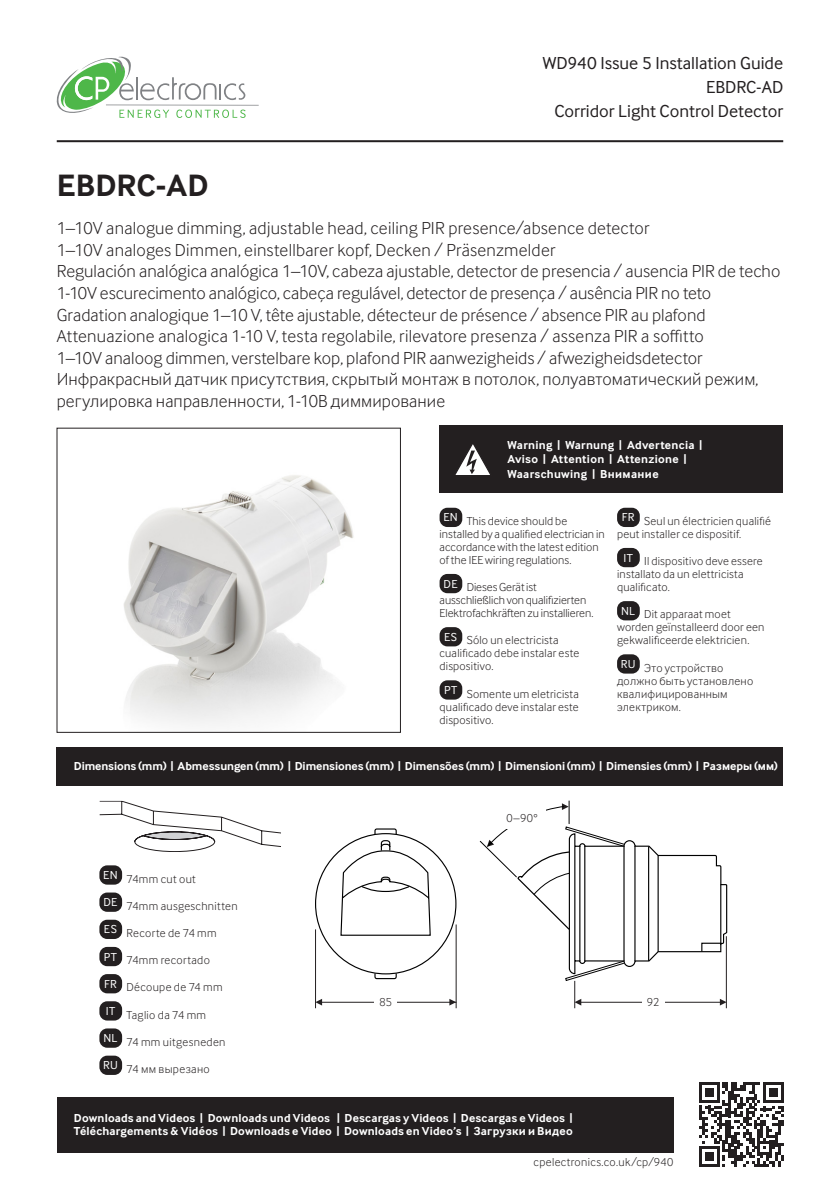
<style>
.page{position:relative;width:840px;height:1191px;background:#fff}
.page>*{position:absolute;margin:0;border:0;box-sizing:border-box;transform-origin:0 0}
.Page_Header{font:700 32px "Inter Face";letter-spacing:.005em;color:#231f20}
.Intro_Section{font:300 18px/21.6px "Inter Face";letter-spacing:.005em;color:#231f20}
.Section_header_capti{font:18px "Inter Face";color:#231f20}
.Caption_Copy_N{font:300 12px/13px "Inter Face";letter-spacing:.02em;color:#231f20}
.Caption_Copy_N-2{font:700 12px/13px "Inter Face";letter-spacing:.015em;color:#fff}
.Sub_Heading{font:700 12px "Inter Face";letter-spacing:.005em;color:#fff}
.Caption_Copy_N-3{font:300 12px/13px "Inter Face";color:#231f20}
.Sub_Heading-2{font:700 12px/14.4px "Inter Face";letter-spacing:.025em;color:#fff}
.Sub_Heading-3{font:12px "Inter Face";letter-spacing:.03em;color:#fff}
.Caption_Bullet{font:300 12px "Inter Face";letter-spacing:.03em;color:#231f20}
</style>
<div class="page">
<hr style="left:57px;top:140px;width:725px;height:2px;background:#231f20">
<img style="left:124px;top:475px;width:230px;height:249px">
<svg style="left:699px;top:1082px;width:84px;height:84px"></svg>
<div style="left:57px;top:1096px;width:616px;height:56px;background:#231f20"></div>
<div style="left:439px;top:425px;width:343px;height:68px;background:#231f20"></div>
<svg style="left:455px;top:444px;width:35px;height:31px"></svg>
<div style="left:439px;top:508px;width:23px;height:19px;background:#231f20;border-radius:8px"></div>
<div style="left:439px;top:574px;width:23px;height:19px;background:#231f20;border-radius:8px"></div>
<div style="left:439px;top:627px;width:23px;height:19px;background:#231f20;border-radius:8px"></div>
<div style="left:439px;top:680px;width:23px;height:19px;background:#231f20;border-radius:8px"></div>
<div style="left:616px;top:508px;width:23px;height:19px;background:#231f20;border-radius:8px"></div>
<div style="left:616px;top:548px;width:23px;height:19px;background:#231f20;border-radius:8px"></div>
<div style="left:616px;top:601px;width:23px;height:19px;background:#231f20;border-radius:8px"></div>
<div style="left:616px;top:654px;width:23px;height:19px;background:#231f20;border-radius:8px"></div>
<svg style="left:57px;top:57px;width:189px;height:61px"></svg>
<hr style="left:106px;top:105px;width:152px;height:1px;background:#808285">
<hr style="left:315px;top:929px;width:1px;height:79px;background:#231f20">
<hr style="left:455px;top:924px;width:1px;height:84px;background:#231f20">
<hr style="left:320px;top:1002px;width:136px;height:1px;background:#231f20">
<div style="left:374px;top:993px;width:23px;height:17px;background:#fff"></div>
<svg style="left:316px;top:999px;width:6px;height:6px"></svg>
<svg style="left:449px;top:998px;width:7px;height:7px"></svg>
<svg style="left:315px;top:828px;width:142px;height:151px"></svg>
<svg style="left:479px;top:801px;width:248px;height:207px"></svg>
<div style="left:498px;top:808px;width:47px;height:20px;background:#fff"></div>
<div style="left:57px;top:747px;width:725px;height:38px;background:#231f20"></div>
<svg style="left:99px;top:800px;width:182px;height:52px"></svg>
<div style="left:99px;top:865px;width:23px;height:19px;background:#231f20;border-radius:8px"></div>
<div style="left:99px;top:892px;width:23px;height:19px;background:#231f20;border-radius:8px"></div>
<div style="left:99px;top:919px;width:23px;height:20px;background:#231f20;border-radius:8px"></div>
<div style="left:99px;top:947px;width:23px;height:19px;background:#231f20;border-radius:8px"></div>
<div style="left:99px;top:974px;width:23px;height:19px;background:#231f20;border-radius:8px"></div>
<div style="left:99px;top:1001px;width:23px;height:19px;background:#231f20;border-radius:8px"></div>
<div style="left:99px;top:1028px;width:23px;height:19px;background:#231f20;border-radius:8px"></div>
<div style="left:99px;top:1055px;width:23px;height:20px;background:#231f20;border-radius:8px"></div>
<p class="Section_header_capti" style="left:542px;top:53px;width:242px">WD940 Issue 5 Installation Guide</p>
<p class="Section_header_capti" style="left:705px;top:77px;width:78px">EBDRC-AD</p>
<p class="Section_header_capti" style="left:554px;top:101px;width:230px">Corridor Light Control Detector</p>
<p class="Page_Header" style="left:57px;top:166px;width:153px">EBDRC-AD</p>
<p class="Intro_Section" style="left:57px;top:217px;width:724px">1–10V analogue dimming, adjustable head, ceiling PIR presence/absence detector<br>1–10V analoges Dimmen, einstellbarer kopf, Decken / Präsenzmelder<br>Regulación analógica analógica 1–10V, cabeza ajustable, detector de presencia / ausencia PIR de techo 1-10V escurecimento analógico, cabeça regulável, detector de presença / ausência PIR no teto Gradation analogique 1–10 V, tête ajustable, détecteur de présence / absence PIR au plafond Attenuazione analogica 1-10 V, testa regolabile, rilevatore presenza / assenza PIR a soffitto<br>1–10V analoog dimmen, verstelbare kop, plafond PIR aanwezigheids / afwezigheidsdetector Инфракрасный датчик присутствия, скрытый монтаж в потолок, полуавтоматический режим, регулировка направленности, 1-10В диммирование</p>
<p class="Sub_Heading-2" style="left:507px;top:437px;width:197px">Warning | Warnung | Advertencia |<br>Aviso | Attention | Attenzione |<br>Waarschuwing | Внимание</p>
<p class="Sub_Heading-3" style="left:443px;top:510px;width:16px">EN</p>
<p class="Caption_Copy_N" style="left:439px;top:514px;width:167px;text-indent:27px">This device should be installed by a qualified electrician in accordance with the latest edition of the IEE wiring regulations.</p>
<p class="Sub_Heading-3" style="left:443px;top:577px;width:15px">DE</p>
<p class="Caption_Copy_N-3" style="left:439px;top:580px;width:155px;text-indent:27px">Dieses Gerät ist ausschließlich von qualifizierten<br>Elektrofachkräften zu installieren.</p>
<p class="Sub_Heading-3" style="left:444px;top:630px;width:14px">ES</p>
<p class="Caption_Copy_N" style="left:439px;top:634px;width:141px;text-indent:27px">Sólo un electricista cualificado debe instalar este dispositivo.</p>
<p class="Sub_Heading-3" style="left:444px;top:683px;width:15px">PT</p>
<p class="Caption_Copy_N" style="left:439px;top:687px;width:141px;text-align:justify;text-indent:27px">Somente um eletricista qualificado deve instalar este dispositivo.</p>
<p class="Sub_Heading-3" style="left:621px;top:510px;width:14px">FR</p>
<p class="Caption_Copy_N" style="left:616px;top:514px;width:155px;text-indent:27px">Seul un électricien qualifié peut installer ce dispositif.</p>
<p class="Sub_Heading-3" style="left:623px;top:551px;width:11px">IT</p>
<p class="Caption_Copy_N" style="left:616px;top:554px;width:147px;text-indent:27px">Il dispositivo deve essere installato da un elettricista qualificato.</p>
<p class="Sub_Heading-3" style="left:620px;top:604px;width:16px">NL</p>
<p class="Caption_Copy_N" style="left:616px;top:608px;width:149px;text-indent:27px">Dit apparaat moet worden geïnstalleerd door een gekwalificeerde elektricien.</p>
<p class="Sub_Heading-3" style="left:620px;top:657px;width:16px">RU</p>
<p class="Caption_Copy_N" style="left:616px;top:661px;width:138px;text-indent:27px">Это устройство должно быть установлено квалифицированным электриком.</p>
<p class="Sub_Heading" style="left:74px;top:759px;width:705px">Dimensions (mm) | Abmessungen (mm) | Dimensiones (mm) | Dimensões (mm) | Dimensioni (mm) | Dimensies (mm) | Размеры (мм)</p>
<p class="Sub_Heading-3" style="left:103px;top:868px;width:16px">EN</p>
<p class="Caption_Copy_N" style="left:126px;top:872px;width:71px">74mm cut out</p>
<p class="Sub_Heading-3" style="left:103px;top:895px;width:15px">DE</p>
<p class="Caption_Copy_N" style="left:126px;top:899px;width:112px">74mm ausgeschnitten</p>
<p class="Sub_Heading-3" style="left:104px;top:922px;width:14px">ES</p>
<p class="Caption_Copy_N" style="left:126px;top:926px;width:92px">Recorte de 74 mm</p>
<p class="Sub_Heading-3" style="left:104px;top:949px;width:15px">PT</p>
<p class="Caption_Copy_N" style="left:126px;top:953px;width:85px">74mm recortado</p>
<p class="Sub_Heading-3" style="left:104px;top:977px;width:14px">FR</p>
<p class="Caption_Copy_N" style="left:126px;top:980px;width:97px">Découpe de 74 mm</p>
<p class="Sub_Heading-3" style="left:106px;top:1004px;width:11px">IT</p>
<p class="Caption_Copy_N" style="left:126px;top:1008px;width:81px">Taglio da 74 mm</p>
<p class="Sub_Heading-3" style="left:103px;top:1031px;width:16px">NL</p>
<p class="Caption_Copy_N" style="left:126px;top:1035px;width:100px">74 mm uitgesneden</p>
<p class="Sub_Heading-3" style="left:103px;top:1058px;width:16px">RU</p>
<p class="Caption_Copy_N" style="left:126px;top:1062px;width:85px">74 мм вырезано</p>
<p class="Caption_Copy_N" style="left:506px;top:812px;width:33px">0–90°</p>
<p class="Caption_Copy_N" style="left:379px;top:995px;width:14px">85</p>
<p class="Caption_Copy_N" style="left:646px;top:995px;width:14px">92</p>
<p class="Caption_Copy_N-2" style="left:74px;top:1111px;width:500px">Downloads and Videos | Downloads und Videos | Descargas y Videos | Descargas e Videos |<br>Téléchargements &amp; Vidéos | Downloads e Video | Downloads en Video’s | Загрузки и Видео</p>
<p class="Caption_Bullet" style="left:533px;top:1155px;width:141px">cpelectronics.co.uk/cp/940</p>
</div>
